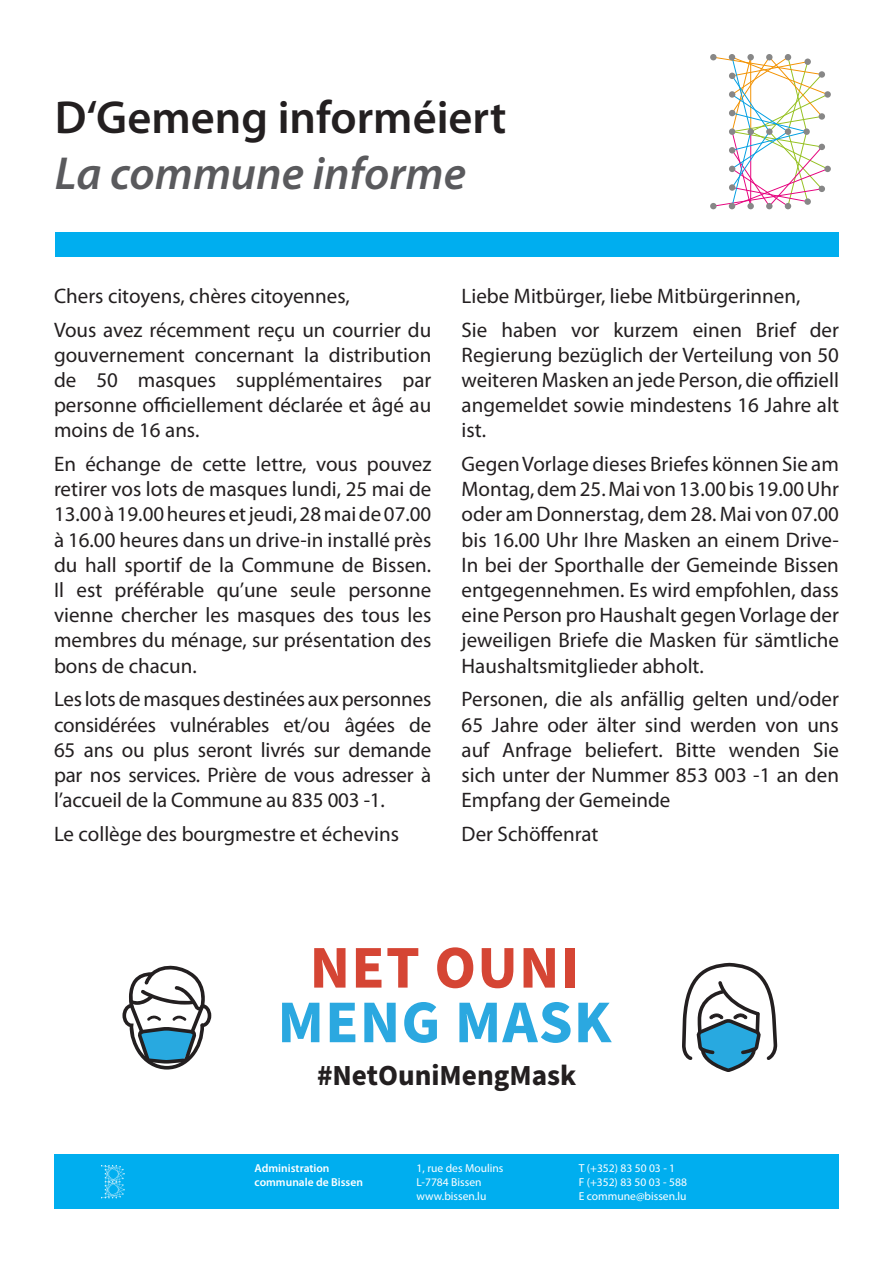
<style>
.page{position:relative;width:893px;height:1263px;background:#fff}
.page>*{position:absolute;margin:0;border:0;box-sizing:border-box;transform-origin:0 0}
.t1{font:700 60.75px/54.6px "Source Sans Pro";letter-spacing:.02em;color:#2ba8e0;text-align:center}
.t2{font:600 46.5px "Myriad Pro";color:#231f20}
.t3{font:italic 600 46.5px "Myriad Pro";color:#5a5a5d}
.t4{font:700 29.1px "Source Sans Pro";color:#231f20}
.t5{font:21px/25.2px "Myriad Pro";color:#231f20;text-align:justify}
.t6{font:11.55px "Myriad Pro";color:#fff}
.t7{font:600 11.55px "Myriad Pro";color:#fff}
.s1{color:#d54534}
</style>
<div class="page">
<div style="left:55px;top:232px;width:783px;height:24px;background:#00aeef"></div>
<div style="left:824px;top:91px;width:7px;height:7px;background:#878787;border-radius:50%"></div>
<div style="left:710px;top:54px;width:7px;height:6px;background:#878787;border-radius:50%"></div>
<div style="left:824px;top:166px;width:7px;height:6px;background:#878787;border-radius:50%"></div>
<div style="left:710px;top:203px;width:7px;height:6px;background:#878787;border-radius:50%"></div>
<svg style="left:713px;top:54px;width:115px;height:155px"></svg>
<div style="left:729px;top:128px;width:6px;height:7px;background:#878787;border-radius:50%"></div>
<div style="left:55px;top:1154px;width:784px;height:55px;background:#00aeef"></div>
<img style="left:101px;top:1166px;width:24px;height:33px">
<svg style="left:122px;top:965px;width:89px;height:104px"></svg>
<svg style="left:682px;top:963px;width:95px;height:109px"></svg>
<p class="t2" style="left:55px;top:88px;width:453px">D‘Gemeng informéiert</p>
<p class="t3" style="left:55px;top:144px;width:413px">La commune informe</p>
<p class="t5" style="left:54px;top:283px;width:297px">Chers citoyens, chères citoyennes,</p>
<p class="t5" style="left:54px;top:316px;width:379px">Vous avez récemment reçu un courrier du gouvernement concernant la distribution de 50 masques supplémentaires par personne officiellement déclarée et âgé au moins de 16 ans.</p>
<p class="t5" style="left:54px;top:451px;width:379px">En échange de cette lettre, vous pouvez retirer vos lots de masques lundi, 25 mai de 13.00 à 19.00 heures et jeudi, 28 mai de 07.00 à 16.00 heures dans un drive-in installé près du hall sportif de la Commune de Bissen.<br>Il est préférable qu’une seule personne vienne chercher les masques des tous les membres du ménage, sur présentation des bons de chacun.</p>
<p class="t5" style="left:54px;top:686px;width:379px">Les lots de masques destinées aux personnes considérées vulnérables et/ou âgées de 65 ans ou plus seront livrés sur demande par nos services. Prière de vous adresser à l’accueil de la Commune au 835 003 -1.</p>
<p class="t5" style="left:54px;top:821px;width:346px">Le collège des bourgmestre et échevins</p>
<p class="t5" style="left:462px;top:283px;width:340px">Liebe Mitbürger, liebe Mitbürgerinnen,</p>
<p class="t5" style="left:462px;top:316px;width:379px">Sie haben vor kurzem einen Brief der Regierung bezüglich der Verteilung von 50 weiteren Masken an jede Person, die offiziell angemeldet sowie mindestens 16 Jahre alt ist.</p>
<p class="t5" style="left:462px;top:451px;width:379px">Gegen Vorlage dieses Briefes können Sie am Montag, dem 25. Mai von 13.00 bis 19.00 Uhr oder am Donnerstag, dem 28. Mai von 07.00 bis 16.00 Uhr Ihre Masken an einem Drive-In bei der Sporthalle der Gemeinde Bissen entgegennehmen. Es wird empfohlen, dass eine Person pro Haushalt gegen Vorlage der jeweiligen Briefe die Masken für sämtliche Haushaltsmitglieder abholt.</p>
<p class="t5" style="left:462px;top:686px;width:379px">Personen, die als anfällig gelten und/oder 65 Jahre oder älter sind werden von uns auf Anfrage beliefert. Bitte wenden Sie sich unter der Nummer 853 003 -1 an den Empfang der Gemeinde</p>
<p class="t5" style="left:462px;top:821px;width:138px">Der Schöffenrat</p>
<p class="t1" style="left:278px;top:942px;width:335px"><span class="s1">NET OUNI<br></span>MENG MASK</p>
<p class="t4" style="left:317px;top:1055px;width:261px">#NetOuniMengMask</p>
<p class="t7" style="left:255px;top:1161px;width:76px">Administration</p>
<p class="t6" style="left:417px;top:1161px;width:88px">1, rue des Moulins</p>
<p class="t6" style="left:579px;top:1161px;width:98px">T (+352) 83 50 03 - 1</p>
<p class="t7" style="left:255px;top:1175px;width:110px">communale de Bissen</p>
<p class="t6" style="left:417px;top:1175px;width:66px">L-7784 Bissen</p>
<p class="t6" style="left:579px;top:1175px;width:110px">F (+352) 83 50 03 - 588</p>
<p class="t6" style="left:417px;top:1189px;width:71px">www.bissen.lu</p>
<p class="t6" style="left:579px;top:1189px;width:109px">E commune@bissen.lu</p>
</div>
